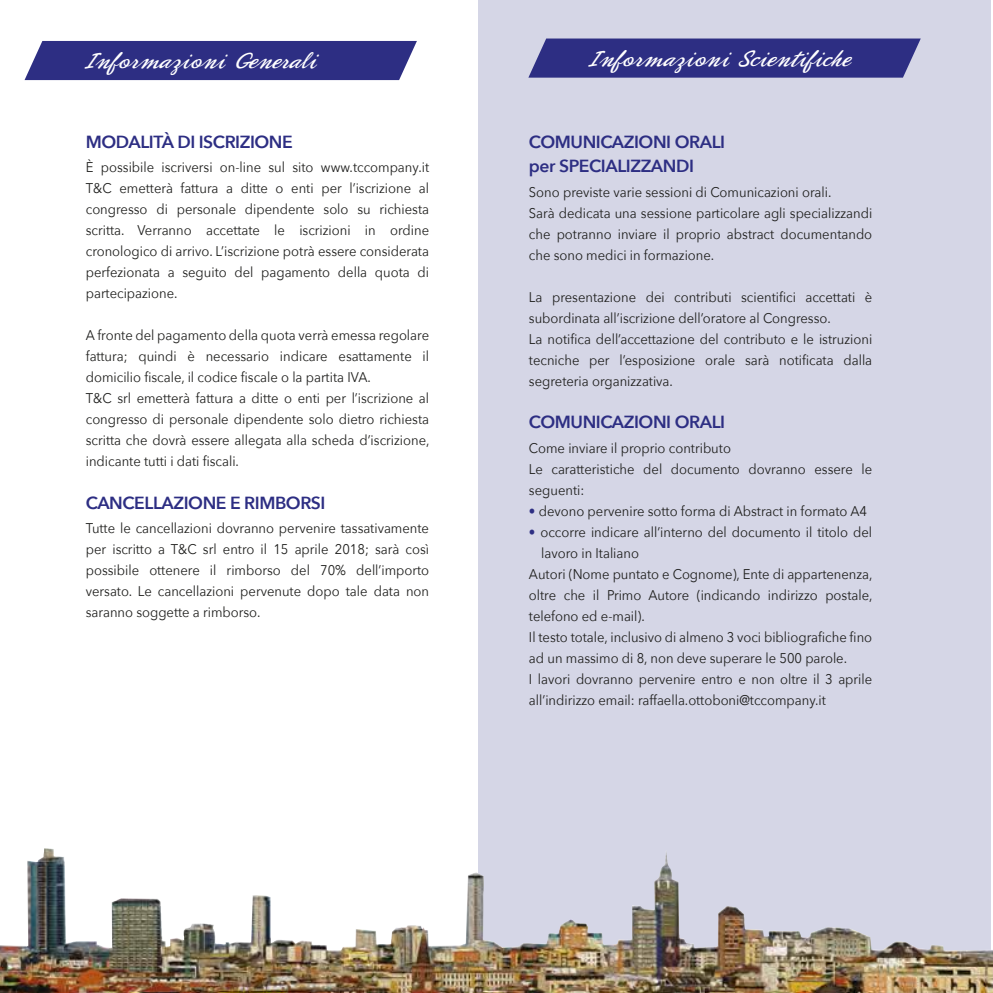
<style>
.page{position:relative;width:993px;height:993px;background:#fff}
.page>*{position:absolute;margin:0;border:0;box-sizing:border-box;transform-origin:0 0}
.t1{font:23.62px "Phoenix Script FLF";letter-spacing:.01em;color:#fff}
.t2{font:600 17.5px/24.5px "Avenir Next";letter-spacing:-.025em;color:#2d2e83}
.t3{font:14px/21px "Avenir Next";color:#1d1d1b;scale:.93 1}
.s1{color:#2d2e83}
</style>
<div class="page">
<div style="left:477px;top:0;width:513px;height:992px;background:#d5d6e6"></div>
<img style="left:0;top:854px;width:992px;height:138px">
<div style="left:25px;top:41px;width:392px;height:39px;background:#2d2e83"></div>
<svg style="left:528px;top:38px;width:392px;height:40px;background:#373889"></svg>
<h1 class="t1" style="left:84px;top:49px;width:234px">Informazioni Generali</h1>
<h1 class="t1" style="left:587px;top:46px;width:265px">Informazioni Scientifiche</h1>
<p class="t2" style="left:86px;top:129px;width:208px">MODALITÀ DI ISCRIZIONE</p>
<p class="t3" style="left:86px;top:156px;width:370px;text-align:justify">È possibile iscriversi on-line sul sito www.tccompany.it T&amp;C emetterà fattura a ditte o enti per l’iscrizione al congresso di personale dipendente solo su richiesta scritta. Verranno accettate le iscrizioni in ordine cronologico di arrivo. L’iscrizione potrà essere considerata perfezionata a seguito del pagamento della quota di partecipazione.</p>
<p class="t3" style="left:86px;top:324px;width:371px">A fronte del pagamento della quota verrà emessa regolare fattura; quindi è necessario indicare esattamente il domicilio fiscale, il codice fiscale o la partita IVA.<br>T&amp;C srl emetterà fattura a ditte o enti per l’iscrizione al congresso di personale dipendente solo dietro richiesta scritta che dovrà essere allegata alla scheda d’iscrizione, indicante tutti i dati fiscali.</p>
<p class="t2" style="left:86px;top:489px;width:241px">CANCELLAZIONE E RIMBORSI</p>
<p class="t3" style="left:86px;top:517px;width:370px;text-align:justify">Tutte le cancellazioni dovranno pervenire tassativamente per iscritto a T&amp;C srl entro il 15 aprile 2018; sarà così possibile ottenere il rimborso del 70% dell’importo versato. Le cancellazioni pervenute dopo tale data non saranno soggette a rimborso.</p>
<p class="t2" style="left:528px;top:129px;width:198px">COMUNICAZIONI ORALI per SPECIALIZZANDI</p>
<p class="t3" style="left:528px;top:181px;width:370px">Sono previste varie sessioni di Comunicazioni orali.<br>Sarà dedicata una sessione particolare agli specializzandi che potranno inviare il proprio abstract documentando che sono medici in formazione.</p>
<p class="t3" style="left:528px;top:286px;width:370px">La presentazione dei contributi scientifici accettati è subordinata all’iscrizione dell’oratore al Congresso.<br>La notifica dell’accettazione del contributo e le istruzioni tecniche per l’esposizione orale sarà notificata dalla segreteria organizzativa.</p>
<p class="t2" style="left:528px;top:409px;width:198px">COMUNICAZIONI ORALI</p>
<p class="t3" style="left:528px;top:436px;width:370px">Come inviare il proprio contributo<br>Le caratteristiche del documento dovranno essere le seguenti:</p>
<p class="t3" style="left:528px;top:499px;width:365px"><span class="s1">•</span> devono pervenire sotto forma di Abstract in formato A4</p>
<p class="t3" style="left:528px;top:520px;width:370px"><span class="s1">•</span> occorre indicare all’interno del documento il titolo del</p>
<p class="t3" style="left:541px;top:541px;width:107px">lavoro in Italiano</p>
<p class="t3" style="left:528px;top:562px;width:371px">Autori (Nome puntato e Cognome), Ente di appartenenza,</p>
<p class="t3" style="left:528px;top:583px;width:371px">oltre che il Primo Autore (indicando indirizzo postale,</p>
<p class="t3" style="left:528px;top:604px;width:126px">telefono ed e-mail).</p>
<p class="t3" style="left:528px;top:625px;width:370px">Il testo totale, inclusivo di almeno 3 voci bibliografiche fino</p>
<p class="t3" style="left:528px;top:646px;width:343px">ad un massimo di 8, non deve superare le 500 parole.</p>
<p class="t3" style="left:528px;top:667px;width:370px">I lavori dovranno pervenire entro e non oltre il 3 aprile</p>
<p class="t3" style="left:528px;top:688px;width:321px">all’indirizzo email: raffaella.ottoboni@tccompany.it</p>
</div>
